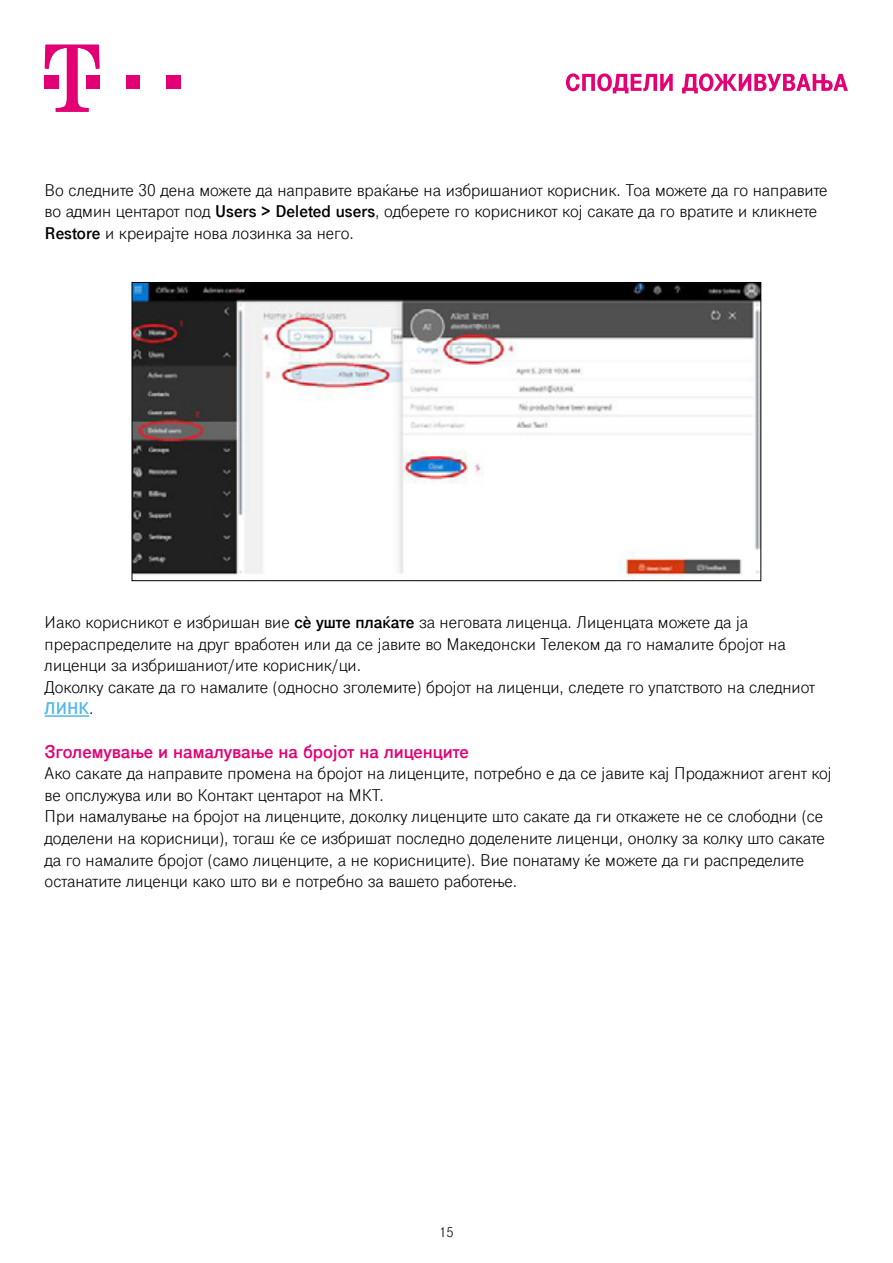
<style>
.page{position:relative;width:893px;height:1263px;background:#fff}
.page>*{position:absolute;margin:0;border:0;box-sizing:border-box;transform-origin:0 0}
.t1{font:700 19.5px "Tele Grotesk Next";color:#e20074}
.t2{font:18px/21.6px "Tele Grotesk Next";color:#000}
.t3{font:15px "Tele Grotesk Next";color:#000}
.s1{font-weight:700}
.s2{font-weight:700;color:#53b7e8}
</style>
<div class="page">
<div style="left:126px;top:76px;width:13px;height:13px;background:#e20074"></div>
<div style="left:166px;top:76px;width:13px;height:13px;background:#e20074"></div>
<div style="left:127px;top:76px;width:13px;height:13px;background:#e20074"></div>
<div style="left:167px;top:76px;width:14px;height:13px;background:#e20074"></div>
<svg style="left:45px;top:45px;width:55px;height:67px"></svg>
<svg style="left:566px;top:73px;width:107px;height:20px"></svg>
<svg style="left:682px;top:73px;width:166px;height:20px"></svg>
<img style="left:134px;top:284px;width:625px;height:294px">
<hr style="left:45px;top:715px;width:44px;height:2px;background:#53b7e8">
<p class="t2" style="left:45px;top:179px;width:784px">Во следните 30 дена можете да направите враќање на избришаниот корисник. Тоа можете да го направите во админ центарот под <span class="s1">Users &gt; Deleted users</span>, одберете го корисникот кој сакате да го вратите и кликнете<br><span class="s1">Restore</span> и креирајте нова лозинка за него.</p>
<p class="t2" style="left:45px;top:611px;width:772px">Иако корисникот е избришан вие <span class="s1">сè уште плаќате</span> за неговата лиценца. Лиценцата можете да ја прераспределите на друг вработен или да се јавите во Македонски Телеком да го намалите бројот на лиценци за избришаниот/ите корисник/ци.<br>Доколку сакате да го намалите (односно зголемите) бројот на лиценци, следете го упатството на следниот <span class="s2">ЛИНК</span>.</p>
<p class="t1" style="left:45px;top:740px;width:426px">Зголемување и намалување на бројот на лиценците</p>
<p class="t2" style="left:45px;top:763px;width:789px">Ако сакате да направите промена на бројот на лиценците, потребно е да се јавите кај Продажниот агент кој ве опслужува или во Контакт центарот на МКТ.<br>При намалување на бројот на лиценците, доколку лиценците што сакате да ги откажете не се слободни (се доделени на корисници), тогаш ќе се избришат последно доделените лиценци, онолку за колку што сакате да го намалите бројот (само лиценците, а не корисниците). Вие понатаму ќе можете да ги распределите останатите лиценци како што ви е потребно за вашето работење.</p>
<p class="t3" style="left:439px;top:1224px;width:16px">15</p>
</div>
